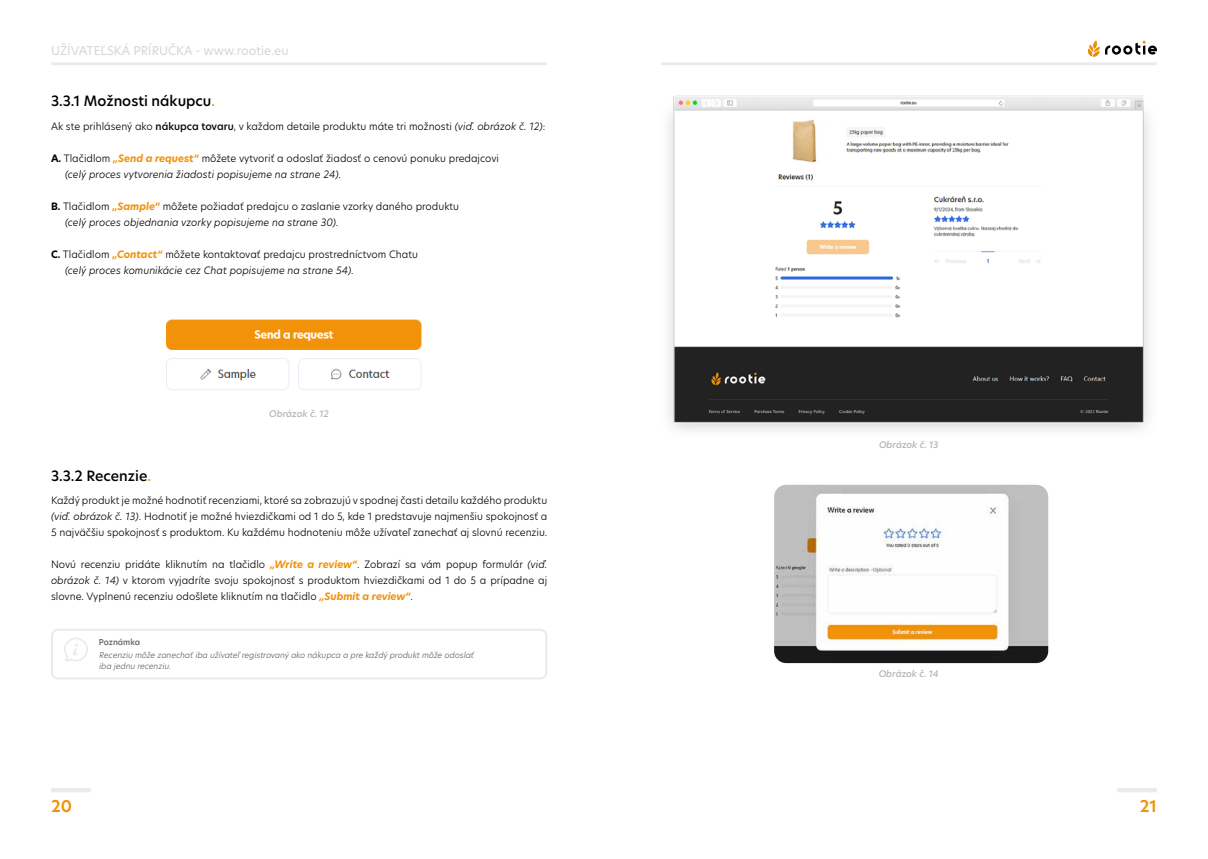
<style>
.page{position:relative;width:1208px;height:859px;background:#fff}
.page>*{position:absolute;margin:0;border:0;box-sizing:border-box;transform-origin:0 0}
.t1{font:600 16px "New Hero";color:#f19208}
.t2{font:500 14px "New Hero";color:#000}
.t3{font:12px "New Hero";color:#d6d6d6}
.t4{font:300 10px/16px "New Hero";color:#000}
.t5{font:italic 500 9px "New Hero";color:#b5b5b5}
.t6{font:italic 300 8px/11px "New Hero";color:#616161}
.t7{font:500 8px "New Hero";color:#616161}
.s1{color:#f19208}
.s2{font-weight:500}
.s3{font-style:italic}
.s4{font-weight:700}
.s5{font-weight:700;font-style:italic;color:#f2920a}
</style>
<div class="page">
<svg style="left:51px;top:788px;width:40px;height:4px"></svg>
<svg style="left:1117px;top:788px;width:40px;height:4px"></svg>
<hr style="left:51px;top:62px;width:496px;height:3px;background:#eaeaea">
<hr style="left:660px;top:62px;width:497px;height:3px;background:#eaeaea">
<svg style="left:1088px;top:40px;width:69px;height:17px"></svg>
<img style="left:166px;top:319px;width:256px;height:71px">
<div style="left:51px;top:629px;width:496px;height:50px;border:2px solid #eaeaea;border-radius:6px"></div>
<svg style="left:64px;top:638px;width:24px;height:23px"></svg>
<img style="left:668px;top:95px;width:481px;height:336px">
<img style="left:774px;top:485px;width:274px;height:178px">
<p class="t3" style="left:51px;top:42px;width:239px">UŽÍVATEĽSKÁ PRÍRUČKA - www.rootie.eu</p>
<h2 class="t2" style="left:51px;top:92px;width:165px">3.3.1 Možnosti nákupcu<span class="s1">.</span></h2>
<p class="t4" style="left:51px;top:118px;width:496px">Ak ste prihlásený ako <span class="s2">nákupca tovaru</span>, v každom detaile produktu máte tri možnosti <span class="s3">(viď. obrázok č. 12)</span>:</p>
<p class="t4" style="left:65px;top:150px;width:435px;text-indent:-14px"><span class="s4">A.</span> Tlačidlom <span class="s5">„Send a request“</span> môžete vytvoriť a odoslať žiadosť o cenovú ponuku predajcovi <span class="s3">(celý proces vytvorenia žiadosti popisujeme na strane 24).</span></p>
<p class="t4" style="left:65px;top:198px;width:395px;text-indent:-14px"><span class="s4">B.</span> Tlačidlom <span class="s5">„Sample“</span> môžete požiadať predajcu o zaslanie vzorky daného produktu <span class="s3">(celý proces objednania vzorky popisujeme na strane 30).</span></p>
<p class="t4" style="left:65px;top:246px;width:354px;text-indent:-14px"><span class="s4">C.</span> Tlačidlom <span class="s5">„Contact“</span> môžete kontaktovať predajcu prostredníctvom Chatu <span class="s3">(celý proces komunikácie cez Chat popisujeme na strane 54).</span></p>
<h2 class="t2" style="left:51px;top:466px;width:102px">3.3.2 Recenzie<span class="s1">.</span></h2>
<p class="t5" style="left:269px;top:407px;width:61px">Obrázok č. 12</p>
<p class="t4" style="left:51px;top:492px;width:498px;text-align:justify">Každý produkt je možné hodnotiť recenziami, ktoré sa zobrazujú v spodnej časti detailu každého produktu <span class="s3">(viď. obrázok č. 13)</span>. Hodnotiť je možné hviezdičkami od 1 do 5, kde 1 predstavuje najmenšiu spokojnosť a 5 najväčšiu spokojnosť s produktom. Ku každému hodnoteniu môže užívateľ zanechať aj slovnú recenziu.</p>
<p class="t4" style="left:51px;top:556px;width:498px;text-align:justify">Novú recenziu pridáte kliknutím na tlačidlo <span class="s5">„Write a review“</span>. Zobrazí sa vám popup formulár <span class="s3">(viď. obrázok č. 14)</span> v ktorom vyjadríte svoju spokojnosť s produktom hviezdičkami od 1 do 5 a prípadne aj slovne. Vyplnenú recenziu odošlete kliknutím na tlačidlo <span class="s5">„Submit a review“</span>.</p>
<p class="t7" style="left:99px;top:637px;width:43px">Poznámka</p>
<p class="t6" style="left:99px;top:649px;width:378px">Recenziu môže zanechaťiba užívateľ registrovaný ako nákupca a pre každý produktmôže odoslať iba jednu recenziu.</p>
<p class="t5" style="left:879px;top:439px;width:61px">Obrázok č. 13</p>
<p class="t5" style="left:878px;top:668px;width:62px">Obrázok č. 14</p>
<h1 class="t1" style="left:51px;top:795px;width:22px">20</h1>
<h1 class="t1" style="left:1139px;top:795px;width:19px">21</h1>
</div>
